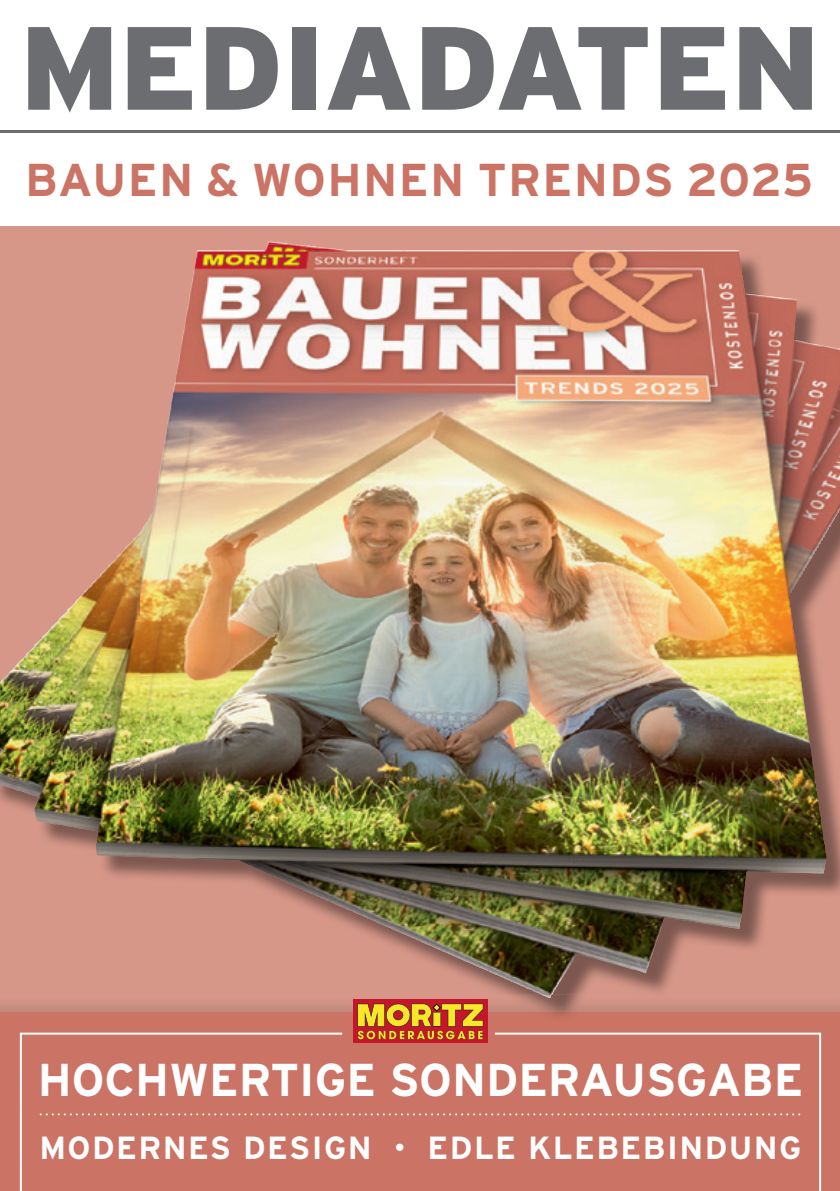
<style>
.page{position:relative;width:840px;height:1191px;background:#fff}
.page>*{position:absolute;margin:0;border:0;box-sizing:border-box;transform-origin:0 0}
.t1{font:900 118px "Interstate";color:#6c6d70}
.t2{font:700 46px "Interstate";color:#fff}
.t3{font:700 46px "Interstate";letter-spacing:.03em;color:#cb7364}
.t4{font:700 32px "Interstate";letter-spacing:.045em;color:#fff}
.s1{font-weight:900}
</style>
<div class="page">
<div style="left:0;top:227px;width:839px;height:964px;background:#d79788"></div>
<div style="left:0;top:1012px;width:839px;height:179px;background:#cb7364"></div>
<hr style="left:0;top:130px;width:839px;height:2px;background:#6c6d70">
<img style="left:0;top:994px;width:839px;height:27px">
<img style="left:267px;top:241px;width:26px;height:3px">
<img style="left:139px;top:244px;width:630px;height:615px">
<img style="left:769px;top:296px;width:70px;height:577px">
<img style="left:68px;top:531px;width:72px;height:326px">
<img style="left:0;top:608px;width:69px;height:218px">
<img style="left:186px;top:858px;width:584px;height:69px">
<img style="left:385px;top:926px;width:354px;height:68px">
<svg style="left:541px;top:994px;width:10px;height:4px"></svg>
<svg style="left:20px;top:1032px;width:800px;height:159px"></svg>
<svg style="left:40px;top:1113px;width:759px;height:2px"></svg>
<div style="left:353px;top:999px;width:134px;height:44px;background:#c5172c"></div>
<svg style="left:357px;top:1003px;width:126px;height:36px"></svg>
<h1 class="t1" style="left:20px;top:1px;width:801px">MEDIADATEN</h1>
<h2 class="t3" style="left:25px;top:154px;width:788px">BAUEN &amp; WOHNEN TRENDS 2025</h2>
<h2 class="t2" style="left:38px;top:1054px;width:766px">HOCHWERTIGE SONDERAUSGABE</h2>
<p class="t4" style="left:39px;top:1129px;width:763px">MODERNES DESIGN <span class="s1">·</span> EDLE KLEBEBINDUNG</p>
</div>
